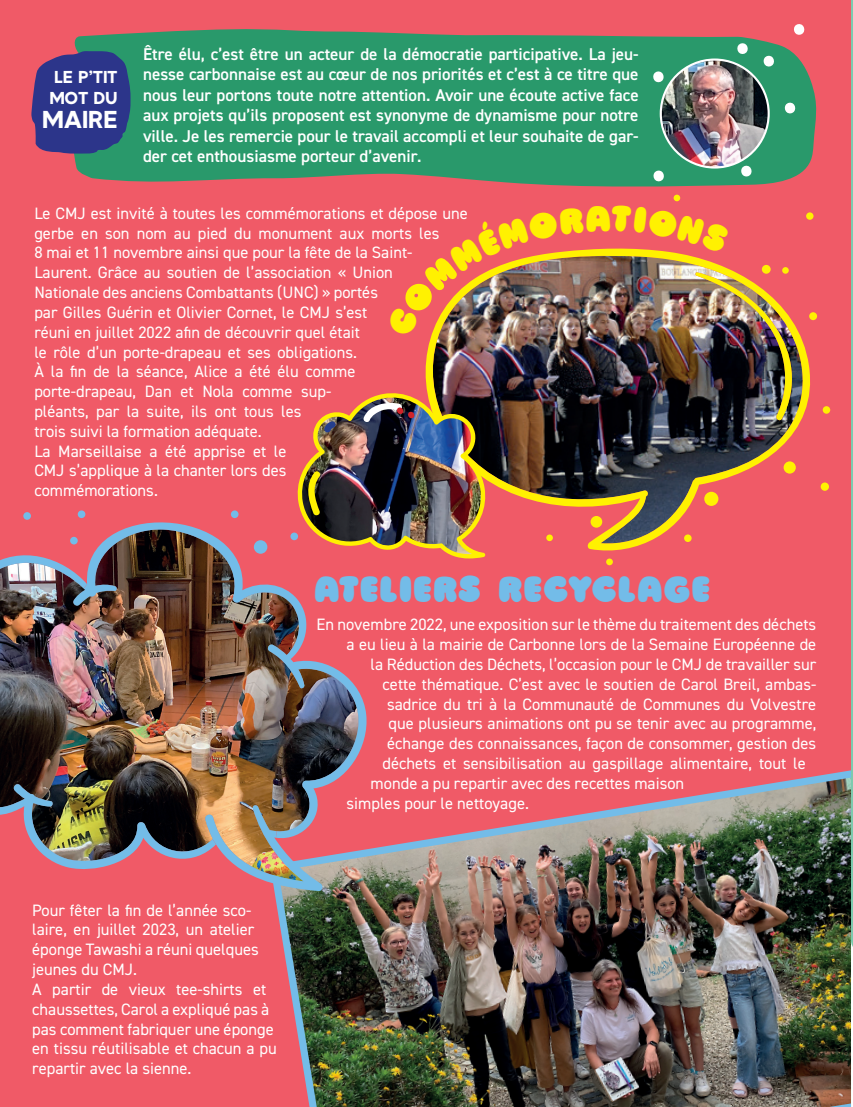
<style>
.page{position:relative;width:853px;height:1107px;background:#fff}
.page>*{position:absolute;margin:0;border:0;box-sizing:border-box;transform-origin:0 0}
.t1{font:500 35.7px "Ziclets";letter-spacing:.08em;color:#73bce8}
.t2{font:24.15px "Tango Sans";letter-spacing:.02em;color:#fff}
.t3{font:600 17.1px/20.5px "DIN2014";color:#fff;text-align:justify}
.t4{font:17.1px/20.5px "Tango Sans";letter-spacing:.02em;color:#fff}
.t5{font:16.5px/19.8px "DIN2014";color:#fff}
</style>
<div class="page">
<div style="left:0;top:0;width:853px;height:1106px;background:#f05a67"></div>
<img style="left:274px;top:770px;width:577px;height:336px">
<hr style="left:851px;top:0;width:2px;height:1106px;background:#7dcaae">
<svg style="left:74px;top:29px;width:743px;height:158px;background:#3d936b"></svg>
<svg style="left:31px;top:51px;width:100px;height:103px;background:#3b3e85"></svg>
<img style="left:661px;top:60px;width:107px;height:107px;border-radius:54px">
<div style="left:659px;top:58px;width:110px;height:110px;border:2px solid #fff;border-radius:50%"></div>
<svg style="left:651px;top:70px;width:15px;height:13px"></svg>
<svg style="left:761px;top:55px;width:15px;height:12px"></svg>
<svg style="left:738px;top:165px;width:16px;height:12px"></svg>
<svg style="left:651px;top:169px;width:15px;height:13px"></svg>
<svg style="left:735px;top:42px;width:15px;height:13px"></svg>
<svg style="left:782px;top:102px;width:15px;height:12px"></svg>
<svg style="left:791px;top:24px;width:15px;height:12px"></svg>
<div style="left:673px;top:195px;width:7px;height:6px;background:#fff101;border-radius:50%"></div>
<div style="left:822px;top:406px;width:8px;height:7px;background:#fff101;border-radius:50%"></div>
<div style="left:820px;top:482px;width:9px;height:8px;background:#fff101;border-radius:50%"></div>
<div style="left:606px;top:558px;width:7px;height:7px;background:#fff101;border-radius:50%"></div>
<div style="left:23px;top:512px;width:8px;height:7px;background:#73bce8;border-radius:50%"></div>
<img style="left:70px;top:537px;width:290px;height:344px">
<img style="left:0;top:544px;width:204px;height:328px">
<img style="left:204px;top:841px;width:120px;height:50px">
<img style="left:72px;top:510px;width:298px;height:331px">
<img style="left:835px;top:862px;width:18px;height:245px">
<img style="left:295px;top:212px;width:520px;height:347px">
<p class="t4" style="left:50px;top:67px;width:69px">LE P’TIT<br>MOT DU</p>
<h2 class="t2" style="left:43px;top:104px;width:76px">MAIRE</h2>
<p class="t3" style="left:143px;top:43px;width:497px">Être élu, c’est être un acteur de la démocratie participative. La jeu&shy;nesse carbonnaise est au cœur de nos priorités et c’est à ce titre que nous leur portons toute notre attention. Avoir une écoute active face aux projets qu’ils proposent est synonyme de dynamisme pour notre ville. Je les remercie pour le travail accompli et leur souhaite de gar&shy;der cet enthousiasme porteur d’avenir.</p>
<p class="t5" style="left:34px;top:203px;width:435px">Le CMJ est invité à toutes les commémorations et dépose une gerbe en son nom au pied du monument aux morts les<br>8 mai et 11 novembre ainsi que pour la fête de la Saint-Laurent. Grâce au soutien de l’association « Union<br>Nationale des anciens Combattants (UNC) » portés<br>par Gilles Guérin et Olivier Cornet, le CMJ s’est<br>réuni en juillet 2022 afin de découvrir quel était<br>le rôle d’un porte-drapeau et ses obligations.<br>À la fin de la séance, Alice a été élu comme<br>porte-drapeau, Dan et Nola comme sup-<br>pléants, par la suite, ils ont tous les<br>trois suivi la formation adéquate.<br>La Marseillaise a été apprise et le<br>CMJ s’applique à la chanter lors des<br>commémorations.</p>
<p class="t5" style="left:32px;top:899px;width:246px">Pour fêter la fin de l’année sco&shy;laire, en juillet 2023, un atelier éponge Tawashi a réuni quelques jeunes du CMJ.<br>A partir de vieux tee-shirts et chaussettes, Carol a expliqué pas à pas comment fabriquer une éponge en tissu réutilisable et chacun a pu repartir avec la sienne.</p>
<h1 class="t1" style="left:315px;top:569px;width:396px">ATELIERS RECYCLAGE</h1>
<p class="t5" style="left:316px;top:614px;width:501px">En novembre 2022, une exposition sur le thème du traitement des déchets</p>
<p class="t5" style="left:346px;top:634px;width:471px">a eu lieu à la mairie de Carbonne lors de la Semaine Européenne de</p>
<p class="t5" style="left:370px;top:654px;width:447px">la Réduction des Déchets, l’occasion pour le CMJ de travailler sur</p>
<p class="t5" style="left:382px;top:673px;width:435px">cette thématique. C’est avec le soutien de Carol Breil, ambas-</p>
<p class="t5" style="left:387px;top:693px;width:431px">sadrice du tri à la Communauté de Communes du Volvestre</p>
<p class="t5" style="left:388px;top:713px;width:429px">que plusieurs animations ont pu se tenir avec au programme,</p>
<p class="t5" style="left:387px;top:733px;width:431px">échange des connaissances, façon de consommer, gestion des</p>
<p class="t5" style="left:382px;top:753px;width:424px">déchets et sensibilisation au gaspillage alimentaire, tout le</p>
<p class="t5" style="left:370px;top:772px;width:315px">monde a pu repartir avec des recettes maison</p>
<p class="t5" style="left:346px;top:792px;width:184px">simples pour le nettoyage.</p>
</div>
